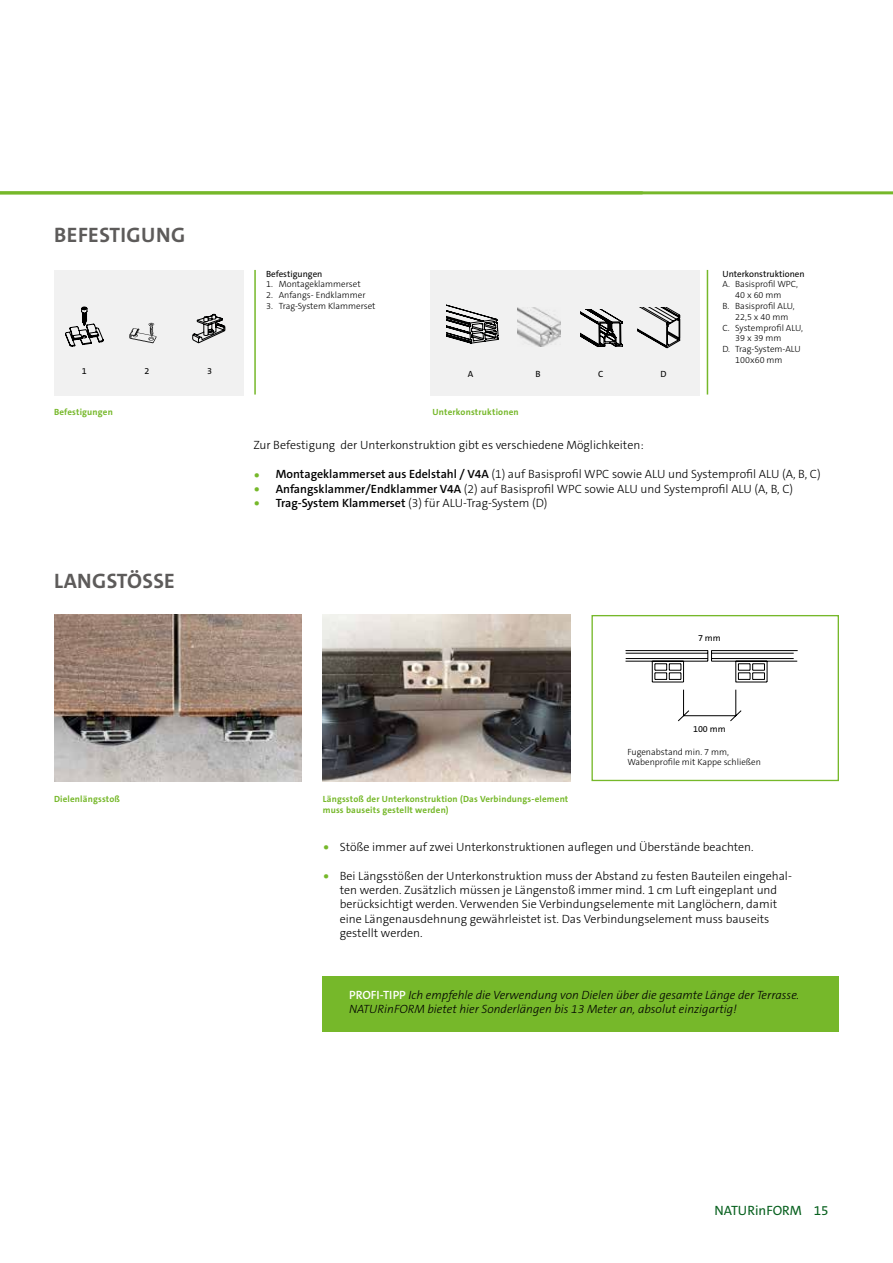
<style>
.page{position:relative;width:893px;height:1263px;background:#fff}
.page>*{position:absolute;margin:0;border:0;box-sizing:border-box;transform-origin:0 0}
.t1{font:700 21px "The Sans C5";letter-spacing:.02em;color:#5d5b5a}
.t2{font:13.5px "The Sans C5";color:#08611f}
.t3{font:300 12px/14.4px "The Sans C5";color:#000}
.t4{font:italic 300 12px/14.4px "The Sans C5";color:#000}
.t5{font:300 9px/10.8px "The Sans C5";color:#000}
.t6{font:700 9px/10.8px "The Sans C5";letter-spacing:.02em;color:#76b82a}
.t7{font:9px "The Sans C5";color:#000}
.s1{font-family:"PT Serif";font-weight:400;font-size:15px;color:#76b82a}
.s2{font-weight:600}
.s3{font-weight:600;font-style:normal;color:#fff}
</style>
<div class="page">
<hr style="left:0;top:191px;width:893px;height:3px;background:#76b82a">
<div style="left:431px;top:270px;width:269px;height:125px;background:#f1f1f1"></div>
<div style="left:54px;top:270px;width:189px;height:125px;background:#f1f1f1"></div>
<div style="left:323px;top:976px;width:516px;height:55px;background:#76b82a"></div>
<div style="left:591px;top:615px;width:248px;height:166px;border:1px solid #76b82a"></div>
<img style="left:54px;top:615px;width:247px;height:166px">
<svg style="left:625px;top:650px;width:173px;height:72px"></svg>
<img style="left:323px;top:615px;width:247px;height:166px">
<hr style="left:254px;top:270px;width:2px;height:124px;background:#76b82a">
<hr style="left:707px;top:270px;width:1px;height:124px;background:#76b82a">
<svg style="left:447px;top:304px;width:51px;height:39px"></svg>
<svg style="left:581px;top:309px;width:42px;height:38px"></svg>
<img style="left:517px;top:308px;width:43px;height:38px">
<svg style="left:638px;top:308px;width:42px;height:40px"></svg>
<svg style="left:65px;top:307px;width:38px;height:39px"></svg>
<svg style="left:129px;top:323px;width:27px;height:20px"></svg>
<svg style="left:192px;top:314px;width:33px;height:29px"></svg>
<h1 class="t1" style="left:54px;top:221px;width:132px">BEFESTIGUNG</h1>
<p class="t7" style="left:82px;top:365px;width:6px">1</p>
<p class="t7" style="left:144px;top:365px;width:6px">2</p>
<p class="t7" style="left:207px;top:365px;width:6px">3</p>
<p class="t7" style="left:266px;top:268px;width:58px">Befestigungen</p>
<p class="t5" style="left:266px;top:279px;width:96px">1. Montageklammerset</p>
<p class="t5" style="left:266px;top:290px;width:101px">2. Anfangs- Endklammer</p>
<p class="t5" style="left:266px;top:301px;width:111px">3. Trag-System Klammerset</p>
<p class="t7" style="left:468px;top:368px;width:7px">A</p>
<p class="t7" style="left:535px;top:368px;width:7px">B</p>
<p class="t7" style="left:598px;top:368px;width:7px">C</p>
<p class="t7" style="left:660px;top:368px;width:8px">D</p>
<p class="t6" style="left:54px;top:407px;width:60px">Befestigungen</p>
<p class="t6" style="left:433px;top:407px;width:87px">Unterkonstruktionen</p>
<p class="t7" style="left:722px;top:268px;width:84px">Unterkonstruktionen</p>
<p class="t5" style="left:722px;top:279px;width:77px">A. Basisprofil WPC,</p>
<p class="t5" style="left:735px;top:290px;width:48px">40 x 60 mm</p>
<p class="t5" style="left:722px;top:301px;width:74px">B. Basisprofil ALU,</p>
<p class="t5" style="left:735px;top:311px;width:55px">22,5 x 40 mm</p>
<p class="t5" style="left:722px;top:322px;width:82px">C. Systemprofil ALU,</p>
<p class="t5" style="left:735px;top:333px;width:48px">39 x 39 mm</p>
<p class="t5" style="left:722px;top:344px;width:80px">D. Trag-System-ALU</p>
<p class="t5" style="left:735px;top:355px;width:49px">100x60 mm</p>
<h1 class="t1" style="left:54px;top:567px;width:122px">LANGSTÖSSE</h1>
<p class="t3" style="left:253px;top:438px;width:392px">Zur Befestigung der Unterkonstruktion gibt es verschiedene Möglichkeiten:</p>
<p class="t3" style="left:253px;top:467px;width:569px"><span class="s1">•</span> <span class="s2">Montageklammerset aus Edelstahl / V4A</span> (1) auf Basisprofil WPC sowie ALU und Systemprofil ALU (A, B, C)</p>
<p class="t3" style="left:253px;top:481px;width:541px"><span class="s1">•</span> <span class="s2">Anfangsklammer/Endklammer V4A</span> (2) auf Basisprofil WPC sowie ALU und Systemprofil ALU (A, B, C)</p>
<p class="t3" style="left:253px;top:496px;width:295px"><span class="s1">•</span> <span class="s2">Trag-System Klammerset</span> (3) für ALU-Trag-System (D)</p>
<p class="t7" style="left:698px;top:632px;width:24px">7 mm</p>
<p class="t7" style="left:693px;top:724px;width:34px">100 mm</p>
<p class="t5" style="left:627px;top:746px;width:135px">Fugenabstand min. 7 mm,<br>Wabenprofile mit Kappe schließen</p>
<p class="t6" style="left:54px;top:793px;width:68px">Dielenlängsstoß</p>
<p class="t6" style="left:323px;top:793px;width:247px">Längsstoß der Unterkonstruktion (Das Verbindungs-element muss bauseits gestellt werden)</p>
<p class="t3" style="left:323px;top:839px;width:432px"><span class="s1">•</span> Stöße immer auf zwei Unterkonstruktionen auflegen und Überstände beachten.</p>
<p class="t3" style="left:340px;top:868px;width:454px;text-indent:-17px"><span class="s1">•</span> Bei Längsstößen der Unterkonstruktion muss der Abstand zu festen Bauteilen eingehal&shy;ten werden. Zusätzlich müssen je Längenstoß immer mind. 1 cm Luft eingeplant und berücksichtigt werden. Verwenden Sie Verbindungselemente mit Langlöchern, damit eine Längenausdehnung gewährleistet ist. Das Verbindungselement muss bauseits gestellt werden.</p>
<p class="t4" style="left:349px;top:988px;width:452px"><span class="s3">PROFI-TIPP</span> Ich empfehle die Verwendung von Dielen über die gesamte Länge der Terrasse.<br>NATURinFORM bietet hier Sonderlängen bis 13 Meter an, absolut einzigartig!</p>
<p class="t2" style="left:714px;top:1201px;width:116px">NATURinFORM 15</p>
</div>
